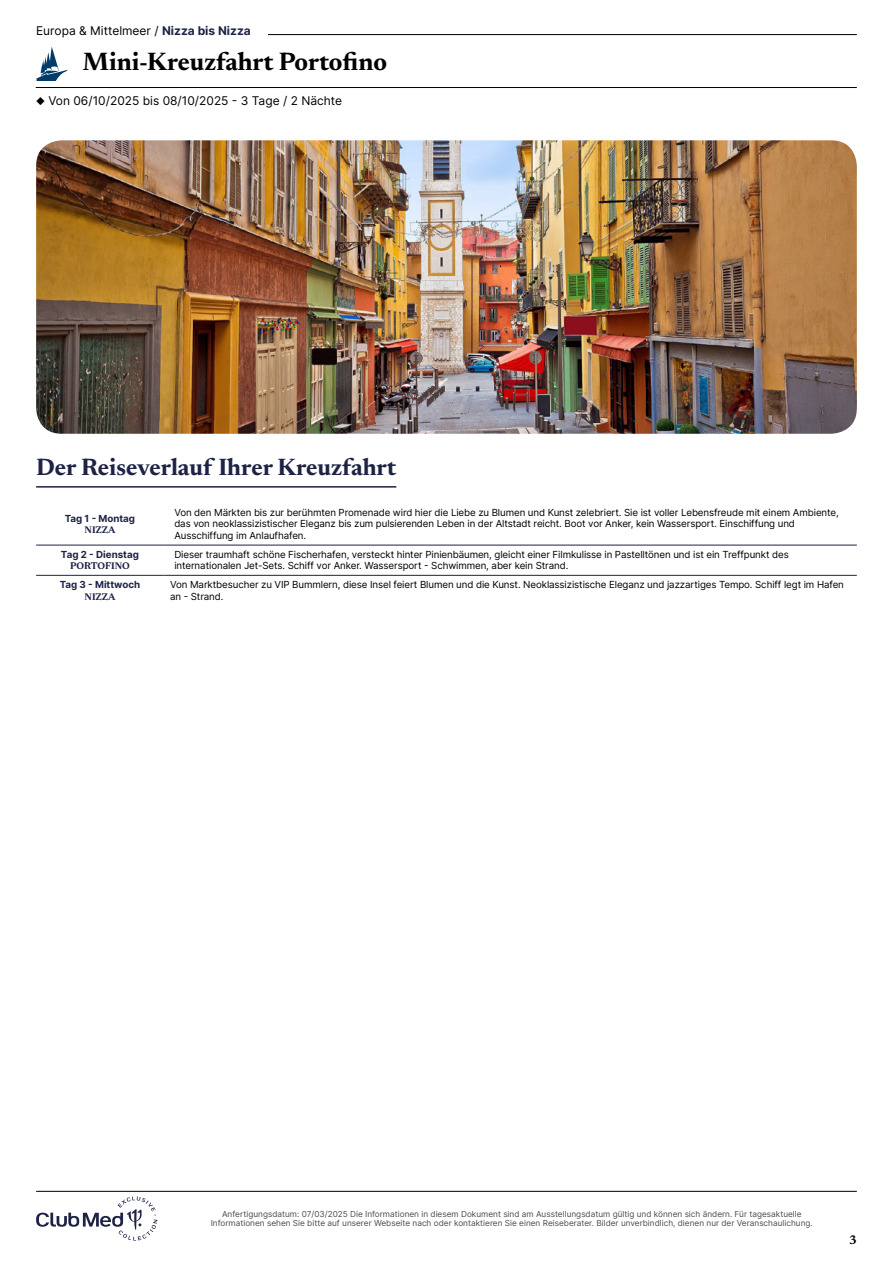
<style>
.page{position:relative;width:893px;height:1263px;background:#fff}
.page>*{position:absolute;margin:0;border:0;box-sizing:border-box;transform-origin:0 0}
.t1{font:700 25.5px "Newsreader 24 pt";color:#000}
.t2{font:700 24px "Newsreader 24 pt";color:#1e2346}
.t3{font:700 12.6px "Newsreader 24 pt";color:#000}
.t4{font:12px "Inter";color:#000}
.t5{font:9.75px/11.2px "Inter";letter-spacing:-.01em;color:#000}
.t6{font:700 9.75px "Inter";color:#1e2346}
.t7{font:700 9.75px "Newsreader 24 pt";letter-spacing:-.005em;color:#1e2346}
.t8{font:8.25px/9px "Inter";color:#4d4d4d;text-align:center}
.s1{font-weight:700;color:#1e2346}
</style>
<div class="page">
<hr style="left:107px;top:34px;width:750px;height:1px;background:#000">
<hr style="left:36px;top:87px;width:821px;height:1px;background:#000">
<svg style="left:36px;top:47px;width:32px;height:34px"></svg>
<div style="left:36px;top:26px;width:232px;height:17px;background:#fff"></div>
<img style="left:36px;top:140px;width:821px;height:294px">
<hr style="left:36px;top:486px;width:360px;height:2px;background:#1e2346">
<hr style="left:36px;top:545px;width:128px;height:1px;background:#1e2346">
<hr style="left:36px;top:575px;width:128px;height:1px;background:#1e2346">
<hr style="left:164px;top:545px;width:693px;height:1px;background:#1e2346">
<hr style="left:164px;top:575px;width:693px;height:1px;background:#1e2346">
<svg style="left:36px;top:1196px;width:122px;height:44px"></svg>
<hr style="left:36px;top:1191px;width:821px;height:1px;background:#000">
<p class="t4" style="left:36px;top:22px;width:216px">Europa &amp; Mittelmeer / <span class="s1">Nizza bis Nizza</span></p>
<h1 class="t1" style="left:83px;top:43px;width:306px">Mini-Kreuzfahrt Portofino</h1>
<p class="t4" style="left:36px;top:92px;width:308px">◆ Von 06/10/2025 bis 08/10/2025 - 3 Tage / 2 Nächte</p>
<h2 class="t2" style="left:36px;top:450px;width:362px">Der Reiseverlauf Ihrer Kreuzfahrt</h2>
<p class="t6" style="left:65px;top:511px;width:72px">Tag 1 - Montag</p>
<p class="t7" style="left:85px;top:523px;width:32px">NIZZA</p>
<p class="t5" style="left:174px;top:507px;width:666px">Von den Märkten bis zur berühmten Promenade wird hier die Liebe zu Blumen und Kunst zelebriert. Sie ist voller Lebensfreude mit einem Ambiente, das von neoklassizistischer Eleganz bis zum pulsierenden Leben in der Altstadt reicht. Boot vor Anker, kein Wassersport. Einschiffung und<br>Ausschiffung im Anlaufhafen.</p>
<p class="t6" style="left:61px;top:547px;width:79px">Tag 2 - Dienstag</p>
<p class="t7" style="left:70px;top:559px;width:61px">PORTOFINO</p>
<p class="t5" style="left:174px;top:549px;width:616px">Dieser traumhaft schöne Fischerhafen, versteckt hinter Pinienbäumen, gleicht einer Filmkulisse in Pastelltönen und ist ein Treffpunkt des internationalen Jet-Sets. Schiff vor Anker. Wassersport - Schwimmen, aber kein Strand.</p>
<p class="t6" style="left:60px;top:578px;width:82px">Tag 3 - Mittwoch</p>
<p class="t7" style="left:85px;top:589px;width:32px">NIZZA</p>
<p class="t5" style="left:170px;top:579px;width:675px">Von Marktbesucher zu VIP Bummlern, diese Insel feiert Blumen und die Kunst. Neoklassizistische Eleganz und jazzartiges Tempo. Schiff legt im Hafen an - Strand.</p>
<p class="t8" style="left:211px;top:1209px;width:604px">Anfertigungsdatum: 07/03/2025 Die Informationen in diesem Dokument sind am Ausstellungsdatum gültig und können sich ändern. Für tagesaktuelle<br>Informationen sehen Sie bitte auf unserer Webseite nach oder kontaktieren Sie einen Reiseberater. Bilder unverbindlich, dienen nur der Veranschaulichung.</p>
<p class="t3" style="left:849px;top:1230px;width:9px">3</p>
</div>
